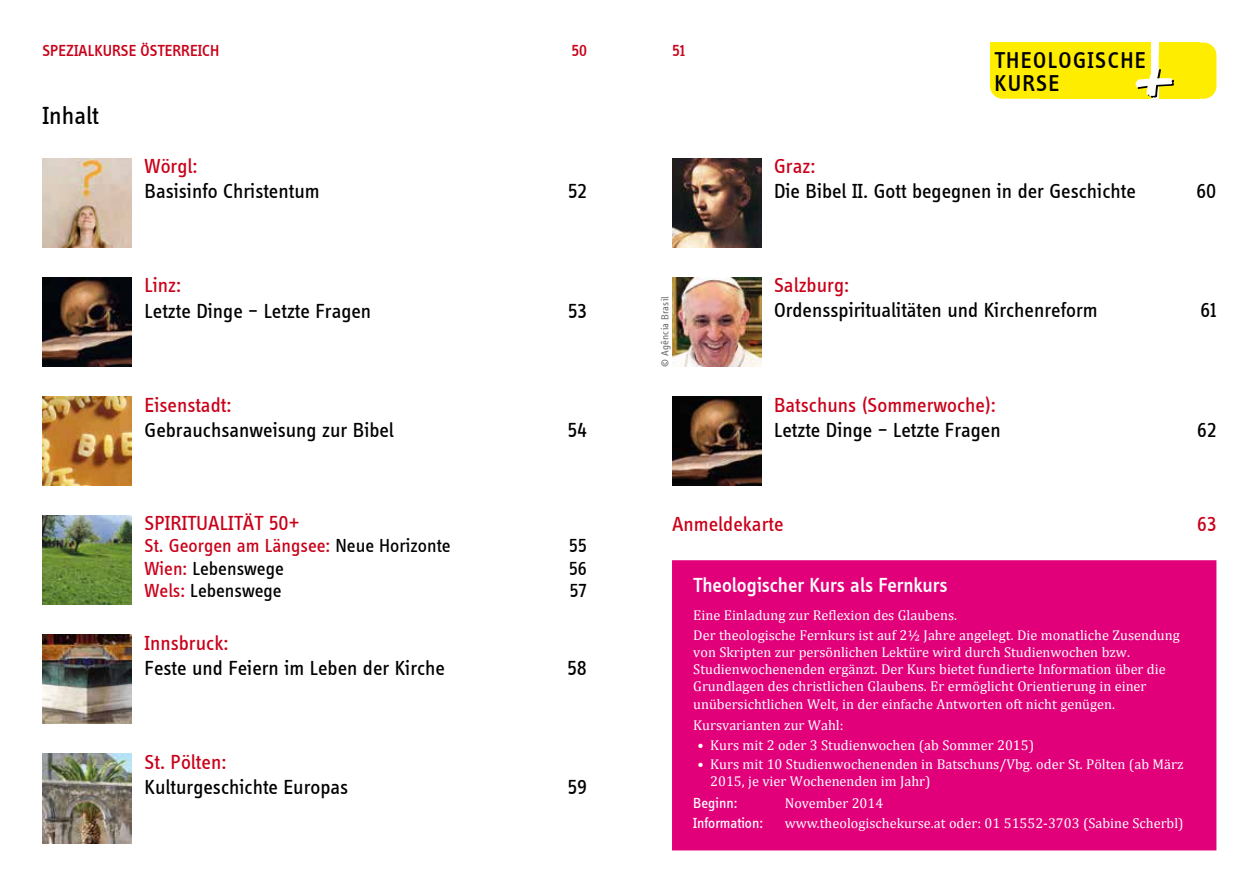
<style>
.page{position:relative;width:1259px;height:893px;background:#fff}
.page>*{position:absolute;margin:0;border:0;box-sizing:border-box;transform-origin:0 0}
.t1{font:25.5px "Info Disp";color:#000}
.t2{font:500 23.55px/23.5px "Info Disp";letter-spacing:.06em;color:#000}
.t3{font:21px "Info Disp";color:#000}
.t4{font:21px "Info Disp";color:#c90019}
.t5{font:500 21px "Info Disp";color:#fff}
.t6{font:19.5px "Info Disp";color:#000}
.t7{font:19.5px "Info Disp";color:#c90019}
.t8{font:500 16.5px "Info Disp";color:#c90019}
.t9{font:15px "Info Disp";color:#fff}
.t10{font:14.25px/17.1px "Cambria";color:#fff}
.t11{font:10.5px "Info Disp";letter-spacing:.015em;color:#646567}
.s1{color:#000}
.s2{color:#c90019}
</style>
<div class="page">
<div style="left:990px;top:43px;width:160px;height:56px;background:#ffed00;border-radius:13px"></div>
<div style="left:1158px;top:43px;width:58px;height:56px;background:#ffed00;border-radius:13px"></div>
<div style="left:1158px;top:43px;width:41px;height:56px;background:#ffed00"></div>
<svg style="left:1135px;top:67px;width:39px;height:31px"></svg>
<img style="left:43px;top:158px;width:89px;height:90px">
<img style="left:43px;top:277px;width:89px;height:90px">
<img style="left:43px;top:396px;width:89px;height:90px">
<img style="left:43px;top:516px;width:89px;height:89px">
<img style="left:43px;top:635px;width:89px;height:89px">
<img style="left:672px;top:158px;width:89px;height:90px">
<img style="left:672px;top:277px;width:89px;height:90px">
<img style="left:672px;top:396px;width:89px;height:90px">
<img style="left:43px;top:754px;width:89px;height:89px">
<div style="left:672px;top:560px;width:544px;height:290px;background:#e2007a;border:2px solid #e2007a"></div>
<p class="t8" style="left:43px;top:41px;width:178px">SPEZIALKURSE ÖSTERREICH</p>
<p class="t8" style="left:571px;top:41px;width:17px">50</p>
<p class="t8" style="left:672px;top:41px;width:14px">51</p>
<h1 class="t1" style="left:43px;top:100px;width:58px">Inhalt</h1>
<h3 class="t4" style="left:145px;top:153px;width:54px">Wörgl:</h3>
<h3 class="t3" style="left:145px;top:178px;width:177px">Basisinfo Christentum</h3>
<h3 class="t3" style="left:568px;top:178px;width:21px">52</h3>
<h3 class="t4" style="left:145px;top:273px;width:38px">Linz:</h3>
<h3 class="t3" style="left:145px;top:298px;width:228px">Letzte Dinge – Letzte Fragen</h3>
<h3 class="t3" style="left:568px;top:298px;width:21px">53</h3>
<h3 class="t4" style="left:145px;top:392px;width:88px">Eisenstadt:</h3>
<h3 class="t3" style="left:145px;top:417px;width:251px">Gebrauchsanweisung zur Bibel</h3>
<h3 class="t3" style="left:567px;top:417px;width:21px">54</h3>
<p class="t11" style="left:659px;top:367px;width:72px;rotate:-90deg">© Agência Brasil</p>
<h2 class="t2" style="left:994px;top:48px;width:153px">THEOLOGISCHE<br>KURSE</h2>
<h3 class="t4" style="left:774px;top:153px;width:43px">Graz:</h3>
<h3 class="t3" style="left:774px;top:178px;width:363px">Die Bibel II. Gott begegnen in der Geschichte</h3>
<h3 class="t3" style="left:1196px;top:178px;width:21px">60</h3>
<h3 class="t4" style="left:774px;top:273px;width:77px">Salzburg:</h3>
<h3 class="t3" style="left:774px;top:298px;width:325px">Ordensspiritualitäten und Kirchenreform</h3>
<h3 class="t3" style="left:1200px;top:298px;width:18px">61</h3>
<h3 class="t4" style="left:774px;top:392px;width:223px">Batschuns (Sommerwoche):</h3>
<h3 class="t3" style="left:774px;top:417px;width:228px">Letzte Dinge – Letzte Fragen</h3>
<h3 class="t3" style="left:1197px;top:417px;width:21px">62</h3>
<h3 class="t4" style="left:145px;top:510px;width:157px">SPIRITUALITÄT 50+</h3>
<h3 class="t7" style="left:145px;top:534px;width:307px">St. Georgen am Längsee: <span class="s1">Neue Horizonte</span></h3>
<h3 class="t6" style="left:569px;top:534px;width:20px">55</h3>
<h3 class="t6" style="left:145px;top:557px;width:141px"><span class="s2">Wien:</span> Lebenswege</h3>
<h3 class="t6" style="left:569px;top:557px;width:20px">56</h3>
<h3 class="t6" style="left:145px;top:579px;width:139px"><span class="s2">Wels:</span> Lebenswege</h3>
<h3 class="t6" style="left:569px;top:579px;width:19px">57</h3>
<h3 class="t4" style="left:145px;top:630px;width:85px">Innsbruck:</h3>
<h3 class="t3" style="left:145px;top:655px;width:302px">Feste und Feiern im Leben der Kirche</h3>
<h3 class="t3" style="left:567px;top:655px;width:21px">58</h3>
<h3 class="t4" style="left:145px;top:749px;width:83px">St. Pölten:</h3>
<h3 class="t3" style="left:145px;top:775px;width:205px">Kulturgeschichte Europas</h3>
<h3 class="t3" style="left:567px;top:775px;width:21px">59</h3>
<h3 class="t4" style="left:672px;top:511px;width:113px">Anmeldekarte</h3>
<h3 class="t4" style="left:1197px;top:511px;width:21px">63</h3>
<h3 class="t5" style="left:693px;top:574px;width:256px">Theologischer Kurs als Fernkurs</h3>
<p class="t10" style="left:693px;top:605px;width:488px;line-height:20.1px">Eine Einladung zur Reflexion des Glaubens.<br>Der theologische Fernkurs ist auf 2½ Jahre angelegt. Die monatliche Zusendung</p>
<p class="t10" style="left:693px;top:644px;width:474px">von Skripten zur persönlichen Lektüre wird durch Studienwochen bzw.<br>Studienwochenenden ergänzt. Der Kurs bietet fundierte Information über die Grundlagen des christlichen Glaubens. Er ermöglicht Orientierung in einer unübersichtlichen Welt, in der einfache Antworten oft nicht genügen.</p>
<p class="t10" style="left:693px;top:717px;width:152px">Kursvarianten zur Wahl:</p>
<p class="t10" style="left:697px;top:737px;width:338px">• Kurs mit 2 oder 3 Studienwochen (ab Sommer 2015)</p>
<p class="t10" style="left:710px;top:755px;width:475px;text-indent:-13px">• Kurs mit 10 Studienwochenenden in Batschuns/Vbg. oder St. Pölten (ab März<br>2015, je vier Wochenenden im Jahr)</p>
<p class="t9" style="left:693px;top:794px;width:46px">Beginn:</p>
<p class="t10" style="left:785px;top:795px;width:100px">November 2014</p>
<p class="t9" style="left:693px;top:814px;width:71px">Information:</p>
<p class="t10" style="left:785px;top:814px;width:400px">www.theologischekurse.at oder: 01 51552-3703 (Sabine Scherbl)</p>
</div>
